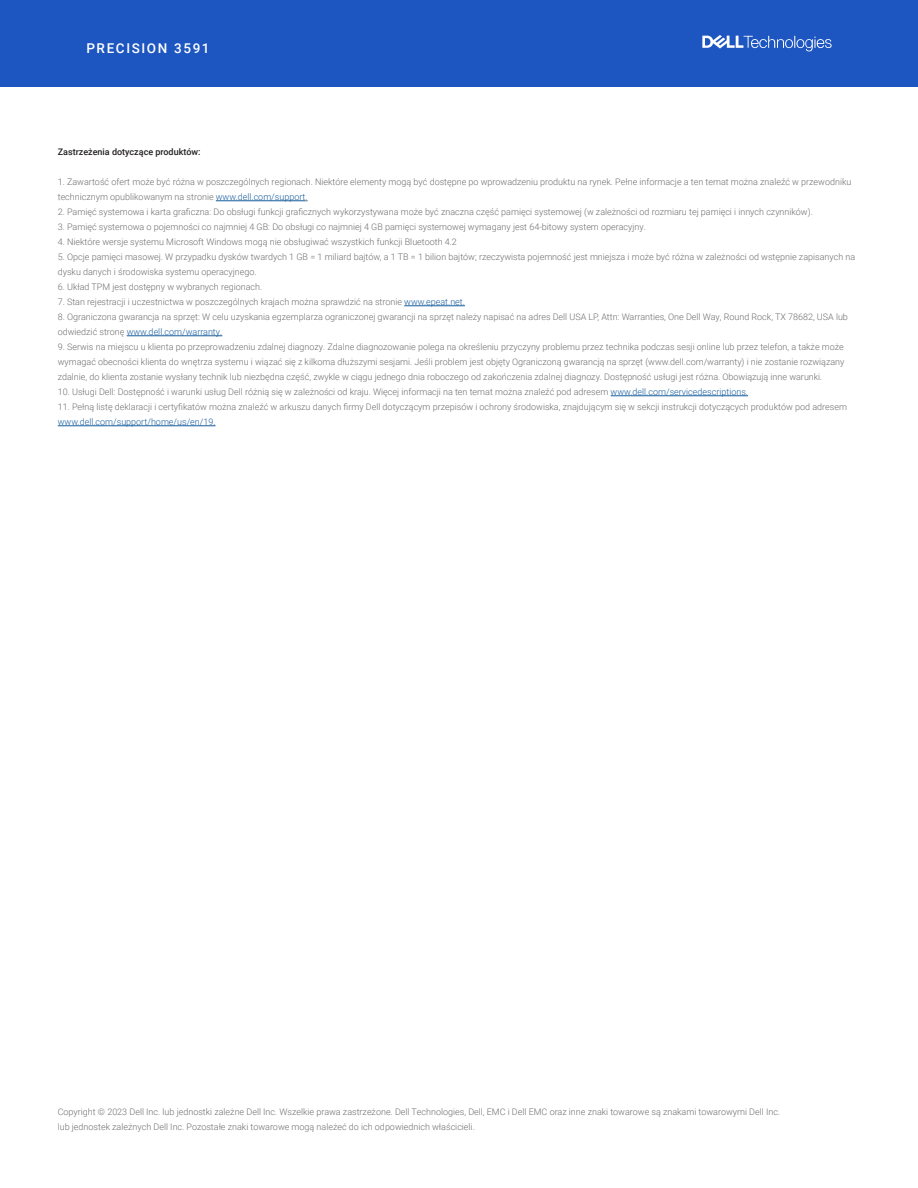
<style>
.page{position:relative;width:918px;height:1188px;background:#fff}
.page>*{position:absolute;margin:0;border:0;box-sizing:border-box;transform-origin:0 0}
.PRECISION_3591{font:500 13.5px "Roboto";letter-spacing:.12em;color:#fff}
.Paragraph_1{font:300 9px/15px "Roboto";color:#6e6e6e}
.footer{font:300 9px/15px "Roboto";color:#6e6e6e}
.Paragraph_1-2{font:500 9px "Roboto";color:#231f20}
.s1{color:#175d9e}
</style>
<div class="page">
<div style="left:0;top:0;width:918px;height:86px;background:#1d56c0"></div>
<svg style="left:702px;top:35px;width:130px;height:16px"></svg>
<hr style="left:216px;top:201px;width:90px;height:1px;background:#175d9e">
<hr style="left:404px;top:306px;width:61px;height:1px;background:#175d9e">
<hr style="left:127px;top:336px;width:95px;height:1px;background:#175d9e">
<hr style="left:611px;top:396px;width:137px;height:1px;background:#175d9e">
<hr style="left:58px;top:426px;width:158px;height:1px;background:#175d9e">
<p class="PRECISION_3591" style="left:86px;top:39px;width:125px">PRECISION 3591</p>
<p class="Paragraph_1-2" style="left:58px;top:146px;width:144px">Zastrzeżenia dotyczące produktów:</p>
<p class="Paragraph_1" style="left:58px;top:174px;width:795px">1. Zawartość ofert może być różna w poszczególnych regionach. Niektóre elementy mogą być dostępne po wprowadzeniu produktu na rynek. Pełne informacje a ten temat można znaleźć w przewodniku technicznym opublikowanym na stronie <span class="s1">www.dell.com/support</span>.</p>
<p class="Paragraph_1" style="left:58px;top:204px;width:757px">2. Pamięć systemowa i karta graficzna: Do obsługi funkcji graficznych wykorzystywana może być znaczna część pamięci systemowej (w zależności od rozmiaru tej pamięci i innych czynników).</p>
<p class="Paragraph_1" style="left:58px;top:219px;width:590px">3. Pamięć systemowa o pojemności co najmniej 4 GB: Do obsługi co najmniej 4 GB pamięci systemowej wymagany jest 64-bitowy system operacyjny.</p>
<p class="Paragraph_1" style="left:58px;top:234px;width:401px">4. Niektóre wersje systemu Microsoft Windows mogą nie obsługiwać wszystkich funkcji Bluetooth 4.2</p>
<p class="Paragraph_1" style="left:58px;top:249px;width:799px">5. Opcje pamięci masowej. W przypadku dysków twardych 1 GB = 1 miliard bajtów, a 1 TB = 1 bilion bajtów; rzeczywista pojemność jest mniejsza i może być różna w zależności od wstępnie zapisanych na dysku danych i środowiska systemu operacyjnego.</p>
<p class="Paragraph_1" style="left:58px;top:279px;width:206px">6. Układ TPM jest dostępny w wybranych regionach.</p>
<p class="Paragraph_1" style="left:58px;top:294px;width:409px">7. Stan rejestracji i uczestnictwa w poszczególnych krajach można sprawdzić na stronie <span class="s1">www.epeat.net.</span></p>
<p class="Paragraph_1" style="left:58px;top:309px;width:792px">8. Ograniczona gwarancja na sprzęt: W celu uzyskania egzemplarza ograniczonej gwarancji na sprzęt należy napisać na adres Dell USA LP, Attn: Warranties, One Dell Way, Round Rock, TX 78682, USA lub odwiedzić stronę <span class="s1">www.dell.com/warranty.</span></p>
<p class="Paragraph_1" style="left:58px;top:339px;width:788px;text-align:justify">9. Serwis na miejscu u klienta po przeprowadzeniu zdalnej diagnozy. Zdalne diagnozowanie polega na określeniu przyczyny problemu przez technika podczas sesji online lub przez telefon, a także może wymagać obecności klienta do wnętrza systemu i wiązać się z kilkoma dłuższymi sesjami. Jeśli problem jest objęty Ograniczoną gwarancją na sprzęt (www.dell.com/warranty) i nie zostanie rozwiązany zdalnie, do klienta zostanie wysłany technik lub niezbędna część, zwykle w ciągu jednego dnia roboczego od zakończenia zdalnej diagnozy. Dostępność usługi jest różna. Obowiązują inne warunki.</p>
<p class="Paragraph_1" style="left:58px;top:384px;width:692px">10. Usługi Dell: Dostępność i warunki usług Dell różnią się w zależności od kraju. Więcej informacji na ten temat można znaleźć pod adresem <span class="s1">www.dell.com/servicedescriptions.</span></p>
<p class="Paragraph_1" style="left:58px;top:399px;width:791px">11. Pełną listę deklaracji i certyfikatów można znaleźć w arkuszu danych firmy Dell dotyczącym przepisów i ochrony środowiska, znajdującym się w sekcji instrukcji dotyczących produktów pod adresem <span class="s1">www.dell.com/support/home/us/en/19.</span></p>
<p class="footer" style="left:58px;top:1104px;width:724px">Copyright © 2023 Dell Inc. lub jednostki zależne Dell Inc. Wszelkie prawa zastrzeżone. Dell Technologies, Dell, EMC i Dell EMC oraz inne znaki towarowe są znakami towarowymi Dell Inc. lub jednostek zależnych Dell Inc. Pozostałe znaki towarowe mogą należeć do ich odpowiednich właścicieli.</p>
</div>
